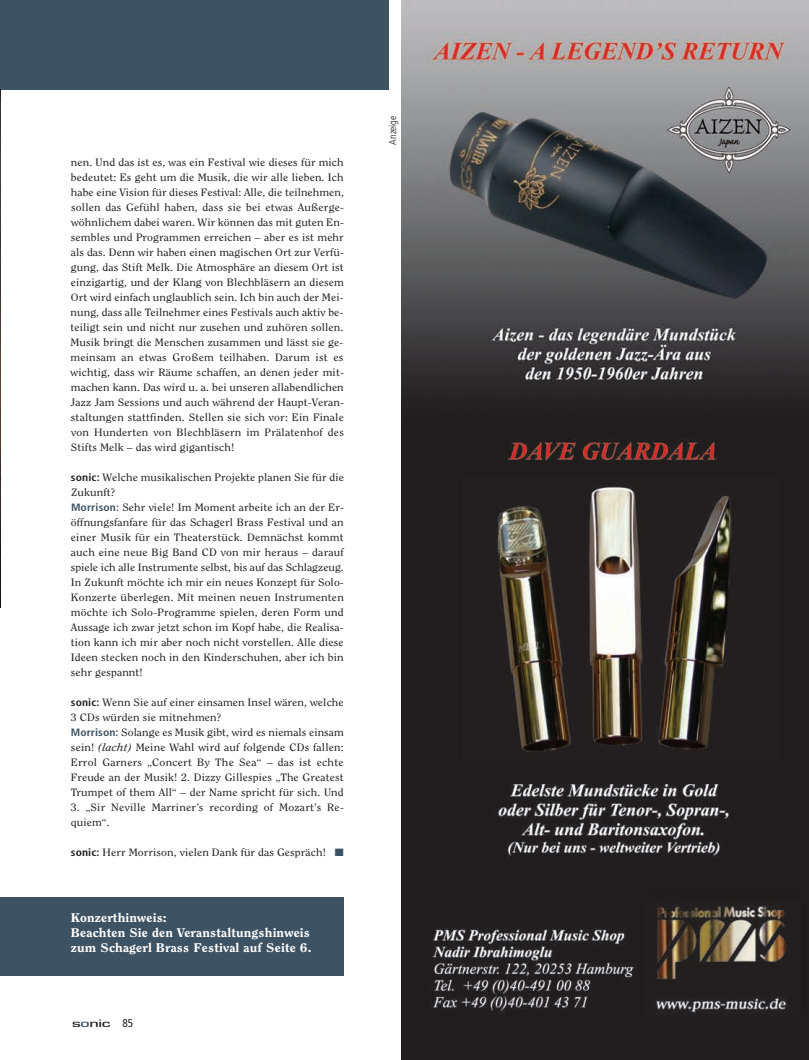
<style>
.page{position:relative;width:809px;height:1060px;background:#fff}
.page>*{position:absolute;margin:0;border:0;box-sizing:border-box;transform-origin:0 0}
.t1{font:800 12.5px/15px "Clearface Std";letter-spacing:.01em;color:#fff;scale:1.1 1}
.t2{font:500 11.25px "Eurostile T";letter-spacing:-.02em;color:#231f20;scale:1.6 1}
.t3{font:10.62px/15px "Clearface Std";letter-spacing:.01em;color:#231f20;scale:1.1 1}
.t4{font:300 condensed 10px "Frutiger LT Std";letter-spacing:-.005em;color:#231f20}
.s1{font-family:"Frutiger LT Std";font-weight:700;font-stretch:condensed}
.s2{font-family:"Frutiger LT Std";font-weight:700;font-stretch:condensed;color:#3d5263}
.s3{font-style:italic}
.s4{color:#3d5263}
.s5{font-family:"Frutiger LT Std";font-weight:400;font-stretch:condensed}
</style>
<div class="page">
<div style="left:0;top:897px;width:344px;height:78px;background:#3d5263"></div>
<div style="left:0;top:0;width:389px;height:89px;background:#3d5263"></div>
<img style="left:0;top:89px;width:1px;height:519px">
<img style="left:402px;top:0;width:407px;height:1060px">
<p class="t3" style="left:70px;top:155px;width:250px;text-align:justify">nen. Und das ist es, was ein Festival wie dieses für mich bedeutet: Es geht um die Musik, die wir alle lieben. Ich habe eine Vision für dieses Festival: Alle, die teilnehmen, sollen das Gefühl haben, dass sie bei etwas Außerge&shy;wöhnlichem dabei waren. Wir können das mit guten En&shy;sembles und Programmen erreichen – aber es ist mehr als das. Denn wir haben einen magischen Ort zur Verfü&shy;gung, das Stift Melk. Die Atmosphäre an diesem Ort ist einzigartig, und der Klang von Blechbläsern an diesem Ort wird einfach unglaublich sein. Ich bin auch der Mei&shy;nung, dass alle Teilnehmer eines Festivals auch aktiv be&shy;teiligt sein und nicht nur zusehen und zuhören sollen.<br>Musik bringt die Menschen zusammen und lässt sie ge&shy;meinsam an etwas Großem teilhaben. Darum ist es wichtig, dass wir Räume schaffen, an denen jeder mit&shy;machen kann. Das wird u. a. bei unseren allabendlichen Jazz Jam Sessions und auch während der Haupt-Veran&shy;staltungen stattfinden. Stellen sie sich vor: Ein Finale von Hunderten von Blechbläsern im Prälatenhof des Stifts Melk – das wird gigantisch!</p>
<p class="t3" style="left:71px;top:470px;width:250px"><span class="s1">sonic:</span> Welche musikalischen Projekte planen Sie für die Zukunft?<br><span class="s2">Morrison:</span> Sehr viele! Im Moment arbeite ich an der Er&shy;öffnungsfanfare für das Schagerl Brass Festival und an einer Musik für ein Theaterstück. Demnächst kommt auch eine neue Big Band CD von mir heraus – darauf spiele ich alle Instrumente selbst, bis auf das Schlagzeug.<br>In Zukunft möchte ich mir ein neues Konzept für Solo-Konzerte überlegen. Mit meinen neuen Instrumenten möchte ich Solo-Programme spielen, deren Form und Aussage ich zwar jetzt schon im Kopf habe, die Realisa&shy;tion kann ich mir aber noch nicht vorstellen. Alle diese Ideen stecken noch in den Kinderschuhen, aber ich bin sehr gespannt!</p>
<p class="t3" style="left:71px;top:695px;width:250px"><span class="s1">sonic:</span> Wenn Sie auf einer einsamen Insel wären, welche 3 CDs würden sie mitnehmen?<br><span class="s2">Morrison:</span> Solange es Musik gibt, wird es niemals einsam sein! <span class="s3">(lacht)</span> Meine Wahl wird auf folgende CDs fallen:<br>Errol Garners „Concert By The Sea“ – das ist echte Freude an der Musik! 2. Dizzy Gillespies „The Greatest Trumpet of them All“ – der Name spricht für sich. Und</p>
<p class="t3" style="left:71px;top:800px;width:250px">3. „Sir Neville Marriner’s recording of Mozart’s Re&shy;quiem“.</p>
<p class="t3" style="left:71px;top:845px;width:249px"><span class="s1">sonic:</span> Herr Morrison, vielen Dank für das Gespräch! <span class="s4">■</span></p>
<p class="t1" style="left:71px;top:911px;width:220px">Konzerthinweis:<br>Beachten Sie den Veranstaltungshinweis zum Schagerl Brass Festival auf Seite 6.</p>
<p class="t2" style="left:72px;top:1017px;width:40px">s<span class="s4">o</span>nic <span class="s5">85</span></p>
<p class="t4" style="left:388px;top:145px;width:30px;rotate:-90deg">Anzeige</p>
</div>
